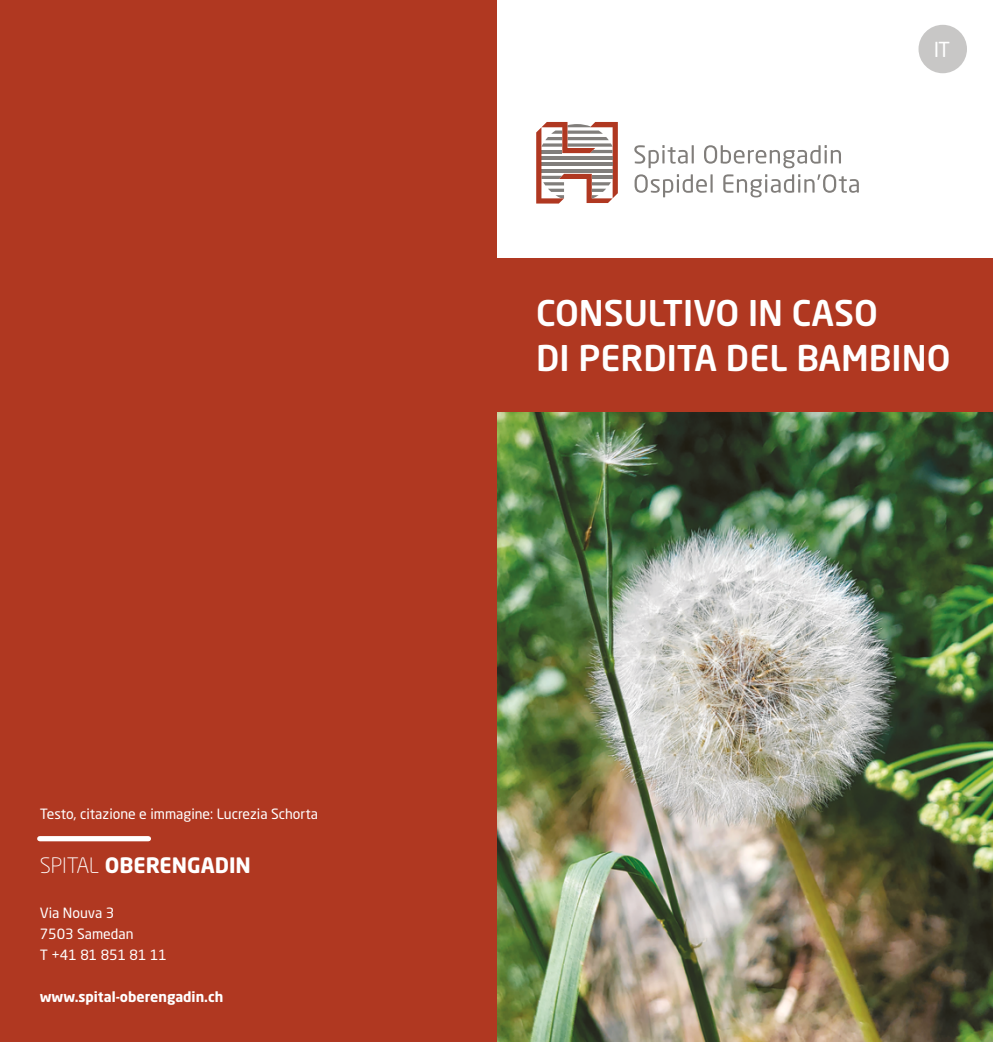
<style>
.page{position:relative;width:993px;height:1042px;background:#fff}
.page>*{position:absolute;margin:0;border:0;box-sizing:border-box;transform-origin:0 0}
.t1{font:500 35px/45.5px "Neo Sans W1 G";color:#fff}
.t2{font:700 21px "Neo Sans W1 G";color:#fff}
.t3{font:20.47px "Neo Sans W1 G";color:#fff}
.t4{font:14px/21px "Neo Sans W1 G";color:#fff}
.t5{font:700 14px "Neo Sans W1 G";color:#fff}
.s1{font-weight:300}
</style>
<div class="page">
<div style="left:918px;top:25px;width:48px;height:48px;background:#c8c7c6;border-radius:50%"></div>
<img style="left:496px;top:412px;width:496px;height:630px">
<svg style="left:536px;top:122px;width:81px;height:81px"></svg>
<svg style="left:634px;top:145px;width:59px;height:23px"></svg>
<svg style="left:704px;top:145px;width:136px;height:23px"></svg>
<svg style="left:634px;top:174px;width:78px;height:23px"></svg>
<svg style="left:723px;top:174px;width:135px;height:23px"></svg>
<div style="left:496px;top:258px;width:496px;height:154px;background:#b03821"></div>
<div style="left:0;top:0;width:496px;height:1042px;background:#b03821"></div>
<div style="left:40px;top:836px;width:108px;height:5px;background:#fff"></div>
<p class="t4" style="left:40px;top:803px;width:280px">Testo, citazione e immagine: Lucrezia Schorta</p>
<h2 class="t2" style="left:40px;top:852px;width:213px"><span class="s1">SPITAL</span> OBERENGADIN</h2>
<p class="t4" style="left:40px;top:902px;width:129px">Via Nouva 3<br>7503 Samedan<br>T +41 81 851 81 11</p>
<p class="t5" style="left:40px;top:987px;width:185px">www.spital-oberengadin.ch</p>
<h3 class="t3" style="left:933px;top:37px;width:18px">IT</h3>
<h1 class="t1" style="left:536px;top:289px;width:415px">CONSULTIVO IN CASO<br>DI PERDITA DEL BAMBINO</h1>
</div>
